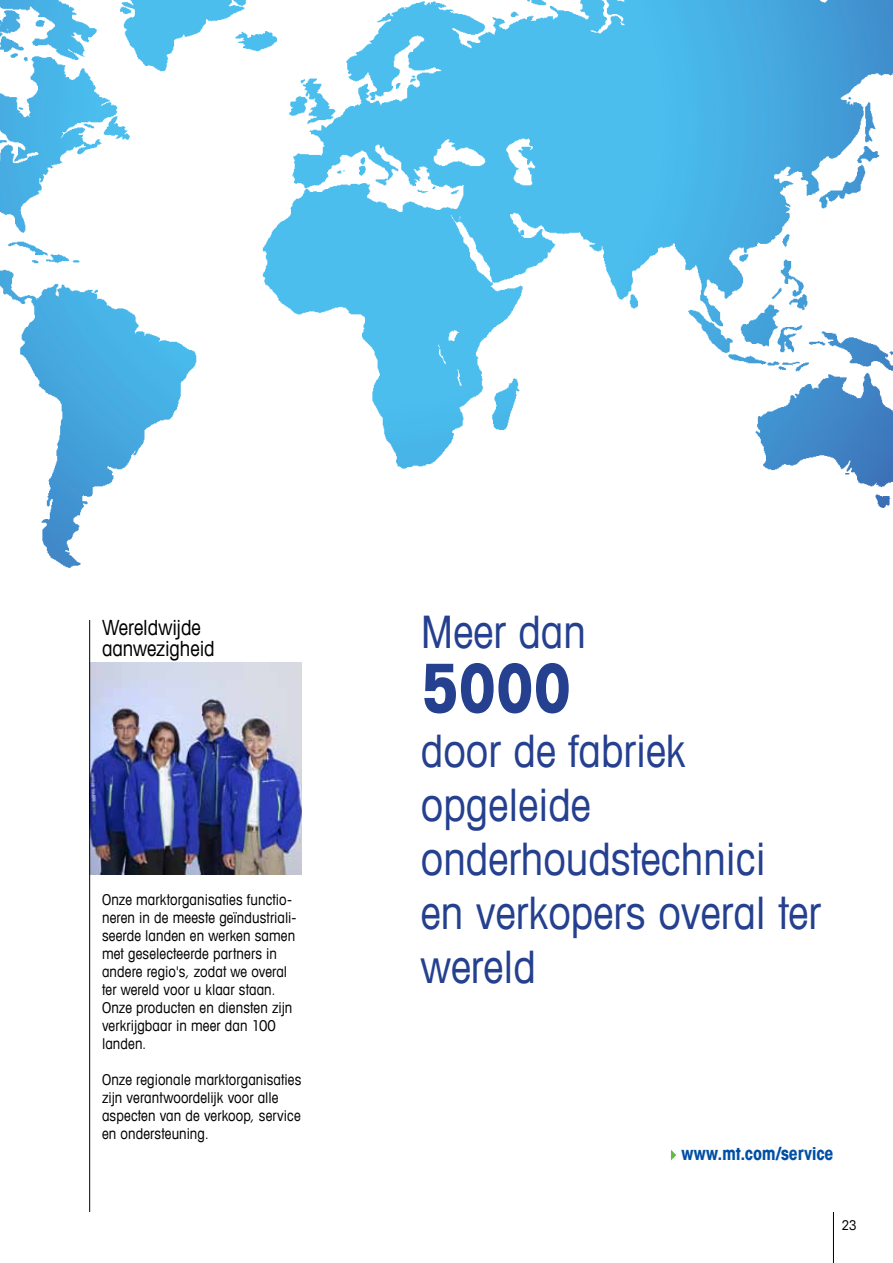
<style>
.page{position:relative;width:893px;height:1263px;background:#fff}
.page>*{position:absolute;margin:0;border:0;box-sizing:border-box;transform-origin:0 0}
.t1{font:700 condensed 67.5px "Avant Garde Com";color:#25408f}
.t2{font:condensed 45px/54px "Avant Garde Com";color:#25408f}
.t3{font:condensed 21px/21px "Avant Garde Com";letter-spacing:-.005em;color:#000}
.t4{font:700 condensed 18px "Avant Garde Com";letter-spacing:-.005em;color:#004fa3}
.t5{font:condensed 15px/18px "Avant Garde Com";letter-spacing:.005em;color:#000}
.t6{font:condensed 13.5px "Avant Garde Com";color:#000}
</style>
<div class="page">
<hr style="left:833px;top:1212px;width:1px;height:51px;background:#000">
<img style="left:90px;top:662px;width:212px;height:213px">
<img style="left:0;top:0;width:893px;height:568px">
<svg style="left:671px;top:1150px;width:5px;height:10px"></svg>
<hr style="left:89px;top:620px;width:1px;height:592px;background:#000">
<h3 class="t3" style="left:102px;top:616px;width:114px">Wereldwijde aanwezigheid</h3>
<p class="t5" style="left:102px;top:890px;width:196px">Onze marktorganisaties functio&shy;neren in de meeste geïndustriali&shy;seerde landen en werken samen met geselecteerde partners in andere regio's, zodat we overal ter wereld voor u klaar staan.<br>Onze producten en diensten zijn verkrijgbaar in meer dan 100 landen.</p>
<p class="t5" style="left:102px;top:1070px;width:201px">Onze regionale marktorganisaties zijn verantwoordelijk voor alle aspecten van de verkoop, service en ondersteuning.</p>
<h2 class="t2" style="left:421px;top:604px;width:166px">Meer dan</h2>
<h1 class="t1" style="left:421px;top:645px;width:152px">5000</h1>
<h2 class="t2" style="left:421px;top:722px;width:401px">door de fabriek opgeleide onderhoudstechnici<br>en verkopers overal ter wereld</h2>
<p class="t4" style="left:681px;top:1142px;width:154px">www.mt.com/service</p>
<p class="t6" style="left:842px;top:1217px;width:16px">23</p>
</div>
